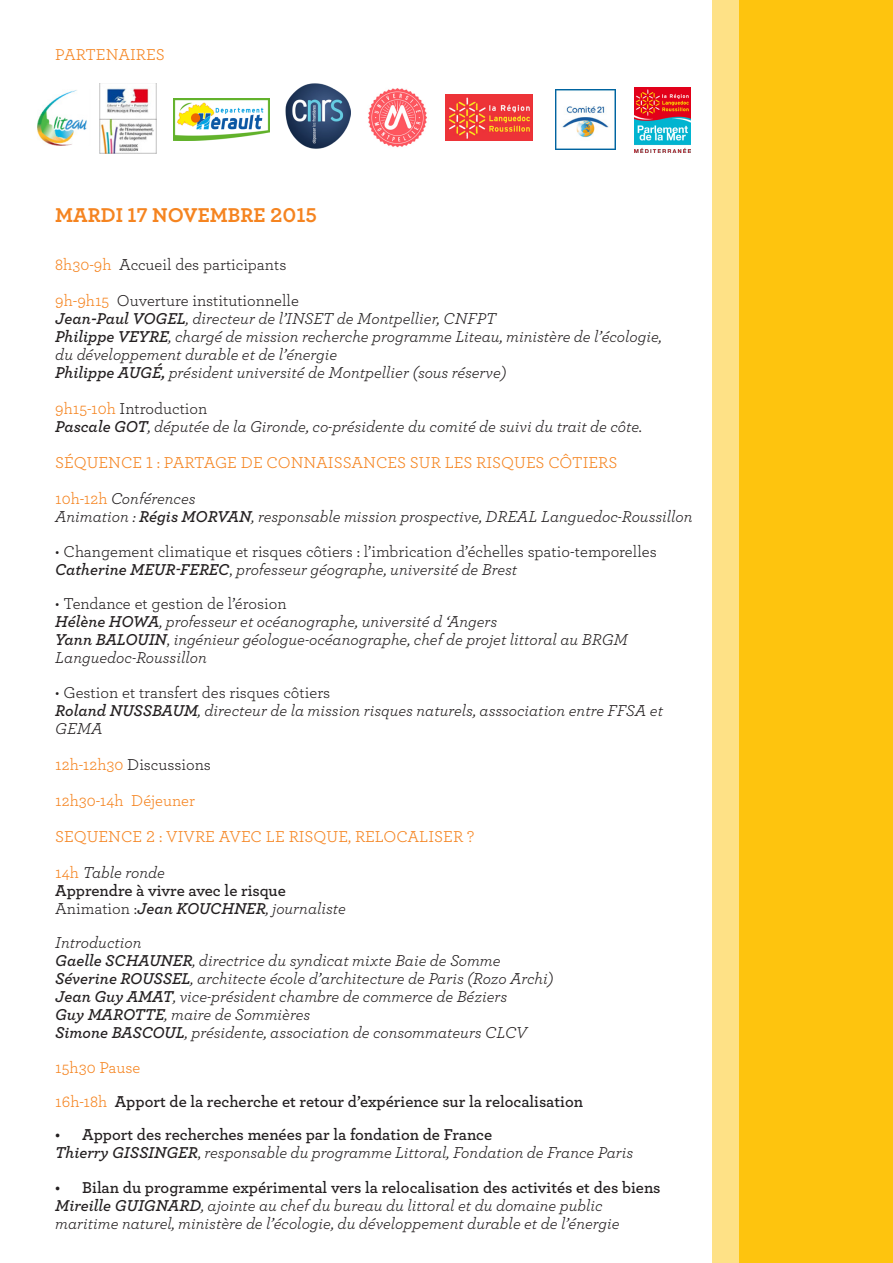
<style>
.page{position:relative;width:893px;height:1263px;background:#fff}
.page>*{position:absolute;margin:0;border:0;box-sizing:border-box;transform-origin:0 0}
.Texte{font:700 21px "Archer";color:#f58420}
.Texte-2{font:italic 16.5px/18px "Archer";color:#231f20}
.Texte-3{font:16.5px/18px "Archer";color:#231f20}
.Texte-4{font:600 16.5px "Archer";color:#231f20}
.Texte-5{font:16.5px "Archer";color:#f58420}
.Texte-6{font:italic 600 16.5px "Archer";color:#231f20}
.s1{color:#f58420}
.s2{font-weight:600}
.s3{font-style:normal;color:#f58420}
.s4{font-weight:600;font-style:italic}
.s5{font-style:italic}
.s6{font-style:normal}
.s7{font-weight:400;font-style:normal}
.s8{font-weight:400}
.s9{font-weight:400;color:#f58420}
</style>
<div class="page">
<div style="left:740px;top:0;width:153px;height:1263px;background:#fec40e"></div>
<div style="left:712px;top:0;width:28px;height:1263px;background:#fee186"></div>
<img style="left:37px;top:90px;width:50px;height:55px">
<img style="left:100px;top:83px;width:56px;height:70px">
<img style="left:173px;top:98px;width:97px;height:42px">
<img style="left:285px;top:83px;width:65px;height:65px">
<img style="left:368px;top:88px;width:59px;height:60px">
<img style="left:445px;top:95px;width:88px;height:45px">
<img style="left:555px;top:90px;width:61px;height:60px">
<img style="left:634px;top:88px;width:57px;height:65px">
<p class="Texte-5" style="left:55px;top:43px;width:111px">PARTENAIRES</p>
<p class="Texte" style="left:55px;top:198px;width:263px">MARDI 17 NOVEMBRE 2015</p>
<p class="Texte-3" style="left:55px;top:255px;width:233px"><span class="s1">8h30-9h</span> Accueil des participants</p>
<p class="Texte-3" style="left:55px;top:291px;width:245px"><span class="s1">9h-9h15</span> Ouverture institutionnelle</p>
<p class="Texte-2" style="left:55px;top:309px;width:443px"><span class="s2">Jean-Paul VOGEL</span>, directeur de l’INSET de Montpellier, CNFPT</p>
<p class="Texte-2" style="left:55px;top:327px;width:608px"><span class="s2">Philippe VEYRE</span>, chargé de mission recherche programme Liteau, ministère de l’écologie, du développement durable et de l’énergie</p>
<p class="Texte-2" style="left:55px;top:363px;width:453px"><span class="s2">Philippe AUGÉ,</span> président université de Montpellier (sous réserve)</p>
<p class="Texte-3" style="left:55px;top:399px;width:154px"><span class="s1">9h15-10h</span> Introduction</p>
<p class="Texte-2" style="left:55px;top:417px;width:588px"><span class="s2">Pascale GOT</span>, députée de la Gironde, co-présidente du comité de suivi du trait de côte.</p>
<p class="Texte-5" style="left:55px;top:451px;width:564px">SÉQUENCE 1 : PARTAGE DE CONNAISSANCES SUR LES RISQUES CÔTIERS</p>
<p class="Texte-2" style="left:55px;top:489px;width:639px"><span class="s3">10h-12h</span> Conférences<br>Animation : <span class="s2">Régis MORVAN</span>, responsable mission prospective, DREAL Languedoc-Roussillon</p>
<p class="Texte-3" style="left:55px;top:541px;width:603px">• Changement climatique et risques côtiers : l’imbrication d’échelles spatio-temporelles<br><span class="s4">Catherine MEUR-FEREC</span>, <span class="s5">professeur géographe, université de Brest</span></p>
<p class="Texte-3" style="left:55px;top:594px;width:233px">• Tendance et gestion de l’érosion</p>
<p class="Texte-2" style="left:55px;top:612px;width:444px"><span class="s2">Hélène HOWA</span>, professeur et océanographe, université d ‘Angers</p>
<p class="Texte-2" style="left:55px;top:630px;width:574px"><span class="s2">Yann BALOUIN</span><span class="s6">,</span> ingénieur géologue-océanographe, chef de projet littoral au BRGM<br>Languedoc-Roussillon</p>
<p class="Texte-2" style="left:55px;top:682px;width:609px"><span class="s6">• Gestion et transfert des risques côtiers<br></span><span class="s2">Roland NUSSBAUM</span>, directeur de la mission risques naturels, asssociation entre FFSA et<br>GEMA</p>
<p class="Texte-3" style="left:55px;top:754px;width:157px"><span class="s1">12h-12h30</span> Discussions</p>
<p class="Texte-5" style="left:55px;top:789px;width:141px">12h30-14h Déjeuner</p>
<p class="Texte-5" style="left:55px;top:825px;width:420px">SEQUENCE 2 : VIVRE AVEC LE RISQUE, RELOCALISER ?</p>
<p class="Texte-2" style="left:55px;top:862px;width:111px"><span class="s3">14h</span> Table ronde</p>
<p class="Texte-4" style="left:55px;top:878px;width:232px">Apprendre à vivre avec le risque</p>
<p class="Texte-6" style="left:55px;top:895px;width:292px"><span class="s7">Animation :</span>Jean KOUCHNER<span class="s8">, journaliste</span></p>
<p class="Texte-2" style="left:55px;top:933px;width:88px">Introduction</p>
<p class="Texte-2" style="left:55px;top:951px;width:447px"><span class="s2">Gaelle SCHAUNER</span>, directrice du syndicat mixte Baie de Somme</p>
<p class="Texte-2" style="left:55px;top:969px;width:500px"><span class="s2">Séverine ROUSSEL</span>, architecte école d’architecture de Paris (Rozo Archi)</p>
<p class="Texte-2" style="left:55px;top:987px;width:453px"><span class="s2">Jean Guy AMAT</span>, vice-président chambre de commerce de Béziers</p>
<p class="Texte-2" style="left:55px;top:1005px;width:256px"><span class="s2">Guy MAROTTE</span>, maire de Sommières</p>
<p class="Texte-2" style="left:55px;top:1023px;width:473px"><span class="s2">Simone BASCOUL</span>, présidente, association de consommateurs CLCV</p>
<p class="Texte-5" style="left:55px;top:1056px;width:87px">15h30 Pause</p>
<p class="Texte-4" style="left:55px;top:1089px;width:529px"><span class="s9">16h-18h</span> Apport de la recherche et retour d’expérience sur la relocalisation</p>
<p class="Texte-4" style="left:55px;top:1122px;width:438px">• Apport des recherches menées par la fondation de France</p>
<p class="Texte-2" style="left:55px;top:1143px;width:579px"><span class="s2">Thierry GISSINGER</span><span class="s6">,</span> responsable du programme Littoral, Fondation de France Paris</p>
<p class="Texte-4" style="left:55px;top:1175px;width:607px">• Bilan du programme expérimental vers la relocalisation des activités et des biens</p>
<p class="Texte-2" style="left:55px;top:1195px;width:549px"><span class="s2">Mireille GUIGNARD</span>, ajointe au chef du bureau du littoral et du domaine public</p>
<p class="Texte-2" style="left:55px;top:1213px;width:566px">maritime naturel, ministère de l’écologie, du développement durable et de l’énergie</p>
</div>
